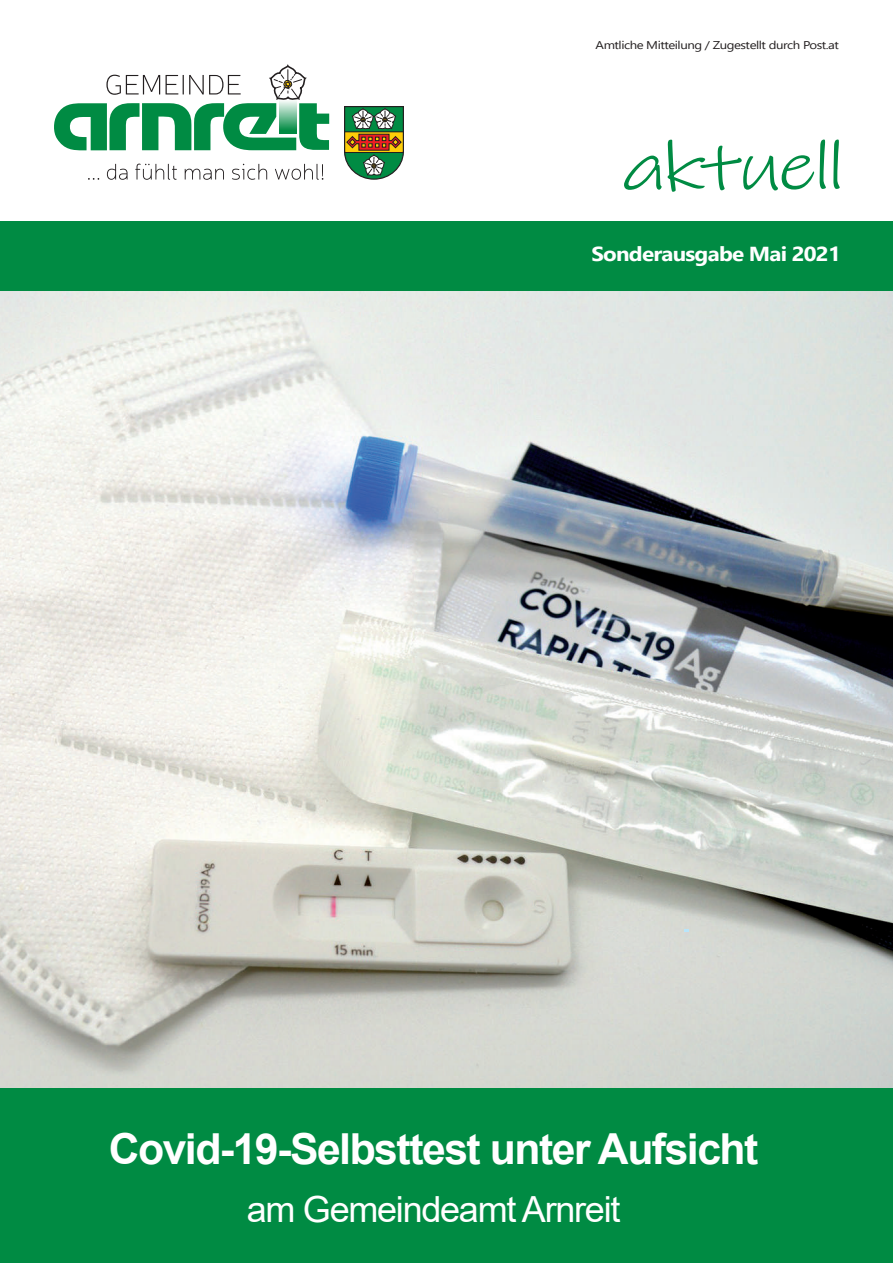
<style>
.page{position:relative;width:893px;height:1263px;background:#fff}
.page>*{position:absolute;margin:0;border:0;box-sizing:border-box;transform-origin:0 0}
.t1{font:69.75px "Ink Free";letter-spacing:-.035em;color:#008b43;scale:1.2 1}
.t2{font:700 42.75px "Arial";letter-spacing:-.035em;color:#fff}
.t3{font:36px "Arial";letter-spacing:-.035em;color:#fff}
.t4{font:700 20.25px "Segoe UI";letter-spacing:-.035em;color:#fff;scale:1.11 1}
.t5{font:11.25px "Segoe UI";letter-spacing:-.035em;color:#231f20;scale:1.17 1}
</style>
<div class="page">
<img style="left:0;top:290px;width:893px;height:798px">
<div style="left:0;top:1088px;width:893px;height:175px;background:#008b43"></div>
<div style="left:0;top:189px;width:893px;height:101px;background:#008b43"></div>
<div style="left:0;top:58px;width:893px;height:162px;background:#fff"></div>
<svg style="left:88px;top:164px;width:235px;height:16px"></svg>
<svg style="left:344px;top:106px;width:60px;height:74px;background:#6c8757"></svg>
<svg style="left:54px;top:64px;width:275px;height:86px"></svg>
<p class="t5" style="left:596px;top:34px;width:209px">Amtliche Mitteilung / Zugestellt durch Post.at</p>
<h1 class="t1" style="left:621px;top:126px;width:187px">aktuell</h1>
<h3 class="t4" style="left:591px;top:235px;width:226px">Sonderausgabe Mai 2021</h3>
<h2 class="t2" style="left:109px;top:1119px;width:651px">Covid-19-Selbsttest unter Aufsicht</h2>
<h3 class="t3" style="left:247px;top:1184px;width:375px">am Gemeindeamt Arnreit</h3>
</div>
